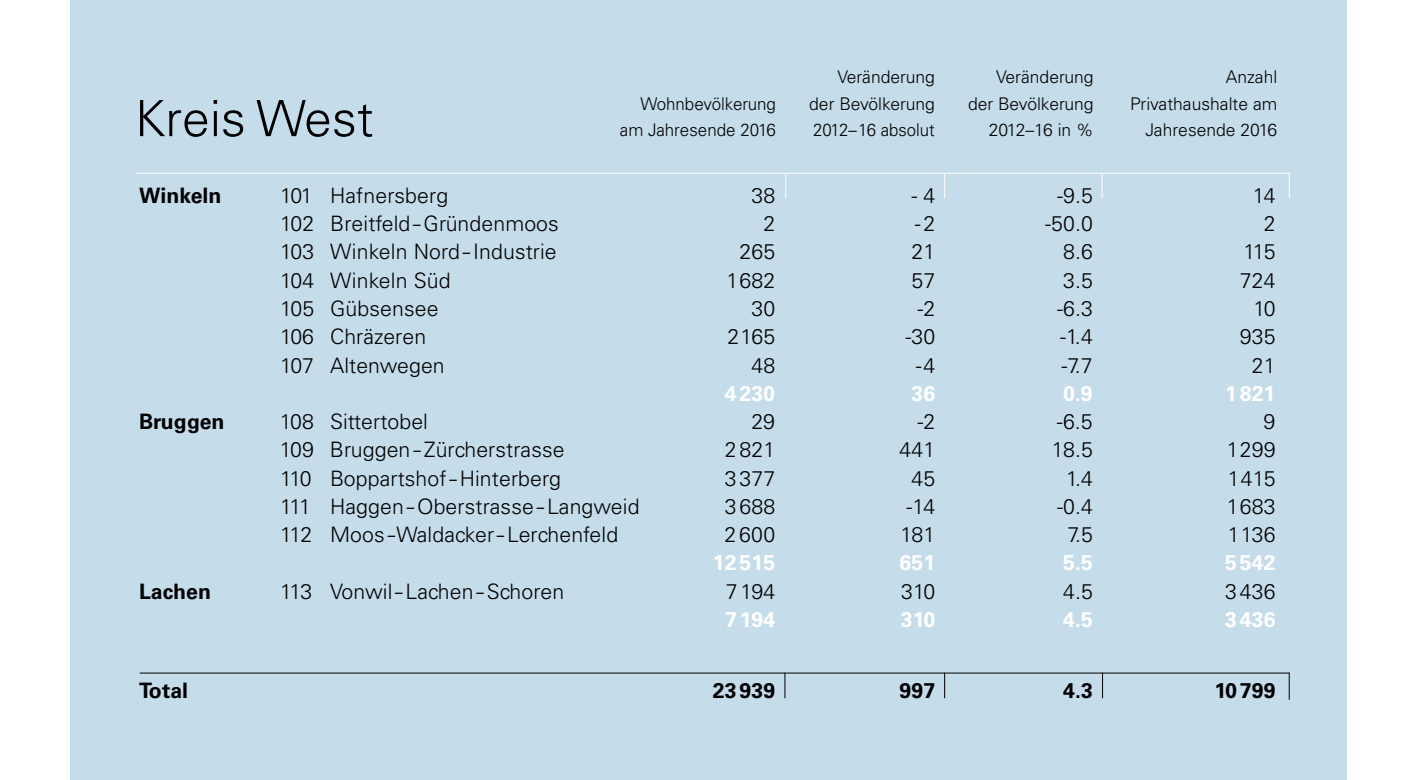
<style>
.page{position:relative;width:1418px;height:780px;background:#fff}
.page>*{position:absolute;margin:0;border:0;box-sizing:border-box;transform-origin:0 0}
.t1{font:300 50px "Univers LT Std";color:#000}
.t2{font:300 21.25px "Univers LT Std";letter-spacing:.005em;color:#000}
.t3{font:700 21.25px "Univers LT Std";letter-spacing:.005em;color:#fff}
.t4{font:700 21.25px "Univers LT Std";letter-spacing:.005em;color:#000}
.t5{font:300 17.5px/26.2px "Univers LT Std";color:#000;text-align:right}
</style>
<div class="page">
<div style="left:70px;top:0;width:1276px;height:780px;background:#c5dcea"></div>
<hr style="left:136px;top:173px;width:1153px;height:1px;background:#fff">
<svg style="left:785px;top:174px;width:1px;height:24px"></svg>
<svg style="left:1101px;top:174px;width:1px;height:24px"></svg>
<svg style="left:1288px;top:173px;width:1px;height:25px"></svg>
<svg style="left:944px;top:174px;width:1px;height:24px"></svg>
<hr style="left:140px;top:672px;width:1149px;height:1px;background:#000">
<svg style="left:784px;top:672px;width:1px;height:26px"></svg>
<svg style="left:1102px;top:672px;width:1px;height:26px"></svg>
<svg style="left:1288px;top:672px;width:1px;height:27px"></svg>
<svg style="left:944px;top:672px;width:1px;height:26px"></svg>
<h1 class="t1" style="left:135px;top:88px;width:240px">Kreis West</h1>
<p class="t5" style="left:620px;top:90px;width:158px">Wohnbevölkerung am Jahresende 2016</p>
<p class="t5" style="left:809px;top:64px;width:127px;text-align:justify;text-indent:28px">Veränderung der Bevölkerung 2012–16 absolut</p>
<p class="t5" style="left:968px;top:64px;width:127px">Veränderung der Bevölkerung<br>2012–16 in %</p>
<p class="t5" style="left:1130px;top:64px;width:149px">Anzahl<br>Privathaushalte am<br>Jahresende 2016</p>
<p class="t4" style="left:139px;top:183px;width:84px">Winkeln</p>
<p class="t4" style="left:139px;top:409px;width:87px">Bruggen</p>
<p class="t4" style="left:139px;top:578px;width:74px">Lachen</p>
<p class="t4" style="left:139px;top:678px;width:51px">Total</p>
<p class="t2" style="left:280px;top:182px;width:169px">101 Hafnersberg</p>
<p class="t2" style="left:751px;top:182px;width:25px">38</p>
<p class="t2" style="left:911px;top:182px;width:25px">- 4</p>
<p class="t2" style="left:1057px;top:182px;width:37px">-9.5</p>
<p class="t2" style="left:1252px;top:182px;width:24px">14</p>
<p class="t2" style="left:280px;top:211px;width:280px">102 Breitfeld – Gründenmoos</p>
<p class="t2" style="left:763px;top:211px;width:13px">2</p>
<p class="t2" style="left:914px;top:211px;width:22px">-2</p>
<p class="t2" style="left:1045px;top:211px;width:49px">-50.0</p>
<p class="t2" style="left:1263px;top:211px;width:13px">2</p>
<p class="t2" style="left:280px;top:239px;width:278px">103 Winkeln Nord – Industrie</p>
<p class="t2" style="left:739px;top:239px;width:37px">265</p>
<p class="t2" style="left:911px;top:239px;width:25px">21</p>
<p class="t2" style="left:1063px;top:239px;width:31px">8.6</p>
<p class="t2" style="left:1243px;top:239px;width:34px">115</p>
<p class="t2" style="left:280px;top:267px;width:172px">104 Winkeln Süd</p>
<p class="t2" style="left:726px;top:267px;width:50px">1 682</p>
<p class="t2" style="left:911px;top:267px;width:25px">57</p>
<p class="t2" style="left:1063px;top:267px;width:31px">3.5</p>
<p class="t2" style="left:1239px;top:267px;width:37px">724</p>
<p class="t2" style="left:280px;top:295px;width:160px">105 Gübsensee</p>
<p class="t2" style="left:751px;top:295px;width:25px">30</p>
<p class="t2" style="left:917px;top:295px;width:19px">-2</p>
<p class="t2" style="left:1057px;top:295px;width:37px">-6.3</p>
<p class="t2" style="left:1253px;top:295px;width:24px">10</p>
<p class="t2" style="left:280px;top:324px;width:148px">106 Chräzeren</p>
<p class="t2" style="left:727px;top:324px;width:49px">2 165</p>
<p class="t2" style="left:905px;top:324px;width:31px">-30</p>
<p class="t2" style="left:1060px;top:324px;width:34px">-1.4</p>
<p class="t2" style="left:1239px;top:324px;width:37px">935</p>
<p class="t2" style="left:280px;top:352px;width:166px">107 Altenwegen</p>
<p class="t2" style="left:751px;top:352px;width:25px">48</p>
<p class="t2" style="left:915px;top:352px;width:21px">-4</p>
<p class="t2" style="left:1061px;top:352px;width:33px">-7.7</p>
<p class="t2" style="left:1251px;top:352px;width:25px">21</p>
<p class="t3" style="left:724px;top:381px;width:52px">4 230</p>
<p class="t3" style="left:911px;top:381px;width:25px">36</p>
<p class="t3" style="left:1063px;top:381px;width:31px">0.9</p>
<p class="t3" style="left:1225px;top:381px;width:52px">1 821</p>
<p class="t2" style="left:280px;top:408px;width:149px">108 Sittertobel</p>
<p class="t2" style="left:751px;top:408px;width:25px">29</p>
<p class="t2" style="left:917px;top:408px;width:19px">-2</p>
<p class="t2" style="left:1056px;top:408px;width:37px">-6.5</p>
<p class="t2" style="left:1263px;top:408px;width:13px">9</p>
<p class="t2" style="left:280px;top:437px;width:286px">109 Bruggen – Zürcherstrasse</p>
<p class="t2" style="left:725px;top:437px;width:52px">2 821</p>
<p class="t2" style="left:899px;top:437px;width:37px">441</p>
<p class="t2" style="left:1051px;top:437px;width:42px">18.5</p>
<p class="t2" style="left:1226px;top:437px;width:50px">1 299</p>
<p class="t2" style="left:280px;top:465px;width:282px">110 Boppartshof – Hinterberg</p>
<p class="t2" style="left:725px;top:465px;width:52px">3 377</p>
<p class="t2" style="left:911px;top:465px;width:25px">45</p>
<p class="t2" style="left:1066px;top:465px;width:28px">1.4</p>
<p class="t2" style="left:1227px;top:465px;width:49px">1 415</p>
<p class="t2" style="left:280px;top:493px;width:361px">111 Haggen – Oberstrasse – Langweid</p>
<p class="t2" style="left:725px;top:493px;width:52px">3 688</p>
<p class="t2" style="left:906px;top:493px;width:30px">-14</p>
<p class="t2" style="left:1057px;top:493px;width:37px">-0.4</p>
<p class="t2" style="left:1226px;top:493px;width:50px">1 683</p>
<p class="t2" style="left:280px;top:521px;width:339px">112 Moos – Waldacker – Lerchenfeld</p>
<p class="t2" style="left:724px;top:521px;width:52px">2 600</p>
<p class="t2" style="left:900px;top:521px;width:36px">181</p>
<p class="t2" style="left:1067px;top:521px;width:27px">7.5</p>
<p class="t2" style="left:1227px;top:521px;width:49px">1 136</p>
<p class="t3" style="left:713px;top:550px;width:64px">12 515</p>
<p class="t3" style="left:899px;top:550px;width:37px">651</p>
<p class="t3" style="left:1063px;top:550px;width:31px">5.5</p>
<p class="t3" style="left:1225px;top:550px;width:52px">5 542</p>
<p class="t2" style="left:280px;top:578px;width:286px">113 Vonwil – Lachen – Schoren</p>
<p class="t2" style="left:726px;top:578px;width:51px">7 194</p>
<p class="t2" style="left:901px;top:578px;width:36px">310</p>
<p class="t2" style="left:1063px;top:578px;width:31px">4.5</p>
<p class="t2" style="left:1225px;top:578px;width:52px">3 436</p>
<p class="t3" style="left:725px;top:607px;width:51px">7 194</p>
<p class="t3" style="left:900px;top:607px;width:36px">310</p>
<p class="t3" style="left:1063px;top:607px;width:31px">4.5</p>
<p class="t3" style="left:1225px;top:607px;width:52px">3 436</p>
<p class="t4" style="left:713px;top:678px;width:64px">23 939</p>
<p class="t4" style="left:899px;top:678px;width:37px">997</p>
<p class="t4" style="left:1063px;top:678px;width:31px">4.3</p>
<p class="t4" style="left:1214px;top:678px;width:62px">10 799</p>
</div>
